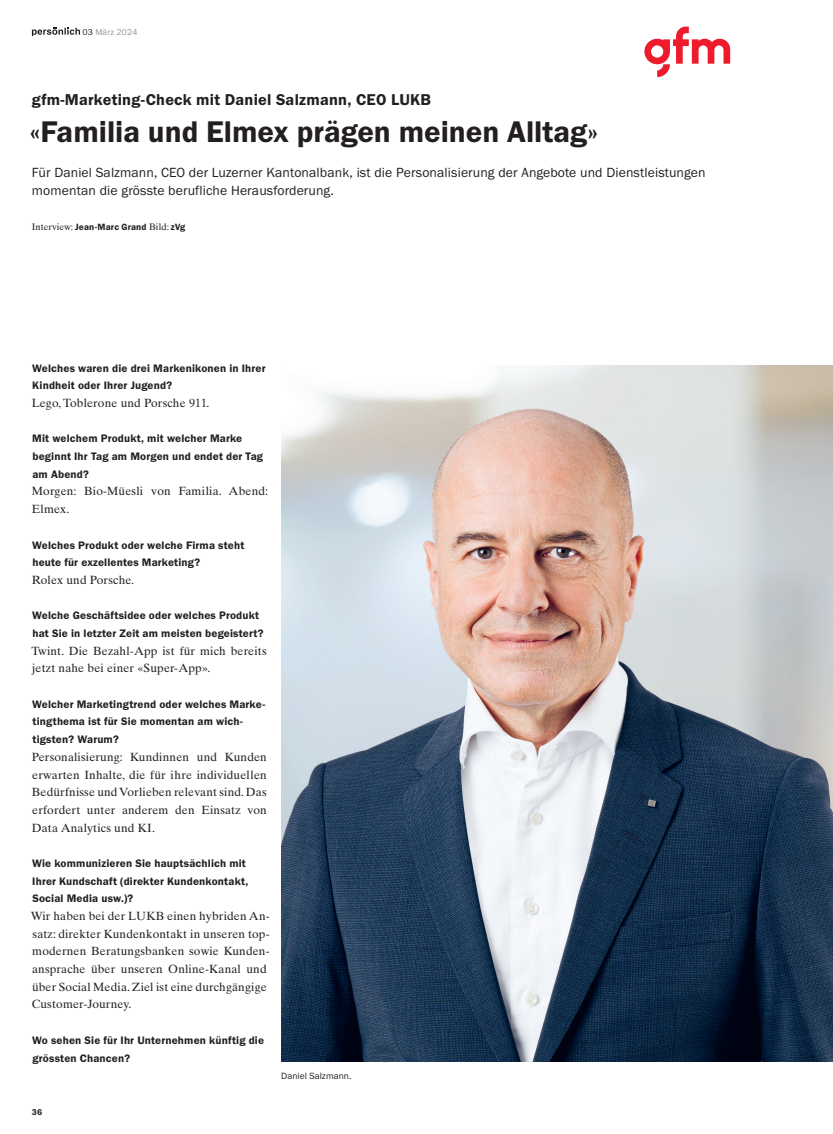
<style>
.page{position:relative;width:833px;height:1134px;background:#fff}
.page>*{position:absolute;margin:0;border:0;box-sizing:border-box;transform-origin:0 0}
.t1{font:31px "Franklin Gothic URW Dem";color:#231f20}
.t2{font:16.25px "Franklin Gothic URW Dem";letter-spacing:.015em;color:#231f20}
.t3{font:13.75px/17.6px "Franklin Gothic URW Boo";letter-spacing:.01em;color:#231f20}
.t4{font:11.88px/17.6px "Times Ten Pro";letter-spacing:.015em;color:#231f20}
.t5{font:11.25px/17.6px "Franklin Gothic URW Dem";letter-spacing:.015em;color:#231f20}
.t6{font:9.38px "Franklin Gothic URW Dem";letter-spacing:.015em;color:#231f20}
.t7{font:9.38px "Franklin Gothic URW Boo";letter-spacing:.01em;color:#231f20}
.t8{font:8.75px "Franklin Gothic URW Boo";letter-spacing:.015em;color:#92958a}
.t9{font:8.75px "Franklin Gothic URW Dem";color:#231f20}
.s1{color:#231f20}
.s2{font-family:"Times Ten Pro"}
</style>
<div class="page">
<img style="left:281px;top:366px;width:552px;height:695px">
<svg style="left:32px;top:28px;width:48px;height:8px"></svg>
<svg style="left:644px;top:27px;width:86px;height:50px"></svg>
<p class="t8" style="left:82px;top:26px;width:56px"><span class="s1">03</span> März 2024</p>
<h2 class="t2" style="left:32px;top:90px;width:401px">gfm-Marketing-Check mit Daniel Salzmann, CEO LUKB</h2>
<h1 class="t1" style="left:30px;top:112px;width:569px">«Familia und Elmex prägen meinen Alltag»</h1>
<p class="t3" style="left:32px;top:163px;width:675px">Für Daniel Salzmann, CEO der Luzerner Kantonalbank, ist die Personalisierung der Angebote und Dienstleistungen momentan die grösste berufliche Herausforderung.</p>
<p class="t6" style="left:32px;top:221px;width:155px"><span class="s2">Interview:</span> Jean-Marc Grand <span class="s2">Bild:</span> zVg</p>
<p class="t5" style="left:32px;top:359px;width:235px">Welches waren die drei Markenikonen in Ihrer<br>Kindheit oder Ihrer Jugend?</p>
<p class="t4" style="left:32px;top:394px;width:179px">Lego, Toblerone und Porsche 911.</p>
<p class="t5" style="left:32px;top:430px;width:232px">Mit welchem Produkt, mit welcher Marke beginnt Ihr Tag am Morgen und endet der Tag am Abend?</p>
<p class="t4" style="left:32px;top:482px;width:238px">Morgen: Bio-Müesli von Familia. Abend:<br>Elmex.</p>
<p class="t5" style="left:32px;top:536px;width:214px">Welches Produkt oder welche Firma steht heute für exzellentes Marketing?</p>
<p class="t4" style="left:32px;top:571px;width:104px">Rolex und Porsche.</p>
<p class="t5" style="left:32px;top:606px;width:233px">Welche Geschäftsidee oder welches Produkt hat Sie in letzter Zeit am meisten begeistert?</p>
<p class="t4" style="left:31px;top:642px;width:237px">Twint. Die Bezahl-App ist für mich bereits jetzt nahe bei einer «Super-App».</p>
<p class="t5" style="left:32px;top:695px;width:234px">Welcher Marketingtrend oder welches Marke&shy;tingthema ist für Sie momentan am wich&shy;tigsten? Warum?</p>
<p class="t4" style="left:32px;top:748px;width:236px;text-align:justify">Personalisierung: Kundinnen und Kunden erwarten Inhalte, die für ihre individuellen Bedürfnisse und Vorlieben relevant sind. Das erfordert unter anderem den Einsatz von Data Analytics und KI.</p>
<p class="t5" style="left:32px;top:854px;width:218px">Wie kommunizieren Sie hauptsächlich mit<br>Ihrer Kundschaft (direkter Kundenkontakt,<br>Social Media usw.)?</p>
<p class="t4" style="left:31px;top:907px;width:240px">Wir haben bei der LUKB einen hybriden An&shy;satz: direkter Kundenkontakt in unseren top&shy;modernen Beratungsbanken sowie Kunden&shy;ansprache über unseren Online-Kanal und über Social Media. Ziel ist eine durchgängige Customer-Journey.</p>
<p class="t5" style="left:32px;top:1031px;width:233px">Wo sehen Sie für Ihr Unternehmen künftig die grössten Chancen?</p>
<p class="t9" style="left:32px;top:1106px;width:12px">36</p>
<p class="t7" style="left:281px;top:1070px;width:72px">Daniel Salzmann.</p>
</div>
